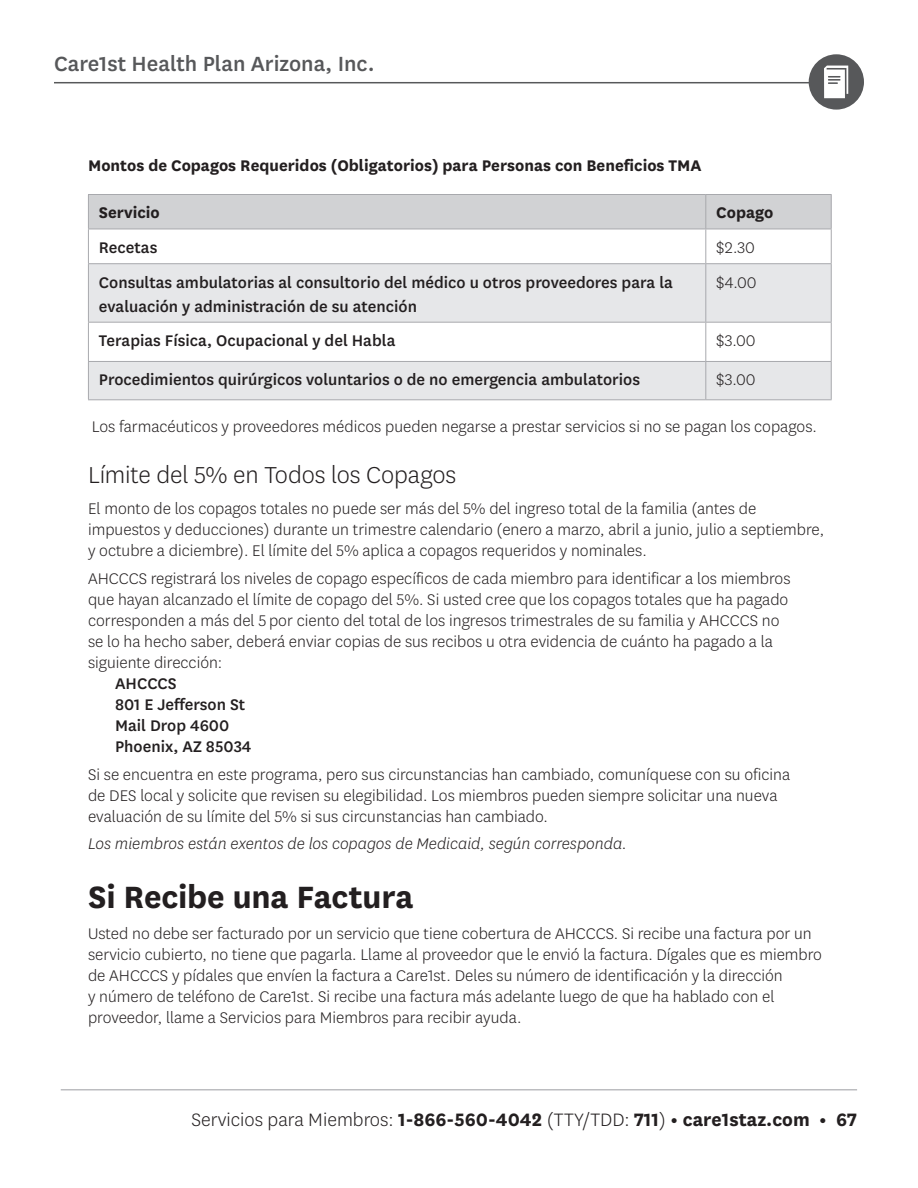
<style>
.page{position:relative;width:918px;height:1188px;background:#fff}
.page>*{position:absolute;margin:0;border:0;box-sizing:border-box;transform-origin:0 0}
.t1{font:700 36px "Centene Sans";letter-spacing:-.005em;color:#231f20}
.t2{font:300 27px "Centene Sans";letter-spacing:-.005em;color:#231f20}
.t3{font:500 24px "Centene Sans";color:#57585a}
.t4{font:700 21px "Centene Sans";color:#231f20}
.t5{font:300 18px/21px "Centene Sans";color:#231f20}
.t6{font:500 18px/21px "Centene Sans";color:#231f20}
.t7{font:700 18px "Centene Sans";color:#231f20}
.t8{font:italic 300 18px "Centene Sans";color:#231f20}
.s1{font-weight:300}
</style>
<div class="page">
<hr style="left:54px;top:82px;width:810px;height:1px;background:#57585a">
<div style="left:809px;top:54px;width:55px;height:56px;background:#57585a;border-radius:50%"></div>
<svg style="left:824px;top:66px;width:24px;height:32px"></svg>
<hr style="left:61px;top:1089px;width:796px;height:1px;background:#bcbdc0">
<div style="left:89px;top:195px;width:742px;height:34px;background:#d1d2d4"></div>
<div style="left:89px;top:264px;width:742px;height:58px;background:#e6e7e9"></div>
<div style="left:89px;top:362px;width:742px;height:37px;background:#e6e7e9"></div>
<hr style="left:88px;top:194px;width:618px;height:1px;background:#a8a9ad">
<hr style="left:88px;top:195px;width:1px;height:34px;background:#a8a9ad">
<hr style="left:706px;top:194px;width:126px;height:1px;background:#a8a9ad">
<hr style="left:705px;top:195px;width:1px;height:34px;background:#a8a9ad">
<hr style="left:831px;top:195px;width:1px;height:34px;background:#a8a9ad">
<hr style="left:88px;top:229px;width:618px;height:1px;background:#a8a9ad">
<hr style="left:706px;top:229px;width:126px;height:1px;background:#a8a9ad">
<hr style="left:88px;top:229px;width:1px;height:34px;background:#a8a9ad">
<hr style="left:705px;top:229px;width:1px;height:34px;background:#a8a9ad">
<hr style="left:831px;top:229px;width:1px;height:34px;background:#a8a9ad">
<hr style="left:88px;top:263px;width:618px;height:1px;background:#a8a9ad">
<hr style="left:88px;top:264px;width:1px;height:58px;background:#a8a9ad">
<hr style="left:706px;top:263px;width:126px;height:1px;background:#a8a9ad">
<hr style="left:705px;top:264px;width:1px;height:58px;background:#a8a9ad">
<hr style="left:831px;top:264px;width:1px;height:58px;background:#a8a9ad">
<hr style="left:88px;top:322px;width:618px;height:1px;background:#a8a9ad">
<hr style="left:88px;top:323px;width:1px;height:38px;background:#a8a9ad">
<hr style="left:706px;top:322px;width:126px;height:1px;background:#a8a9ad">
<hr style="left:705px;top:323px;width:1px;height:38px;background:#a8a9ad">
<hr style="left:831px;top:323px;width:1px;height:38px;background:#a8a9ad">
<hr style="left:88px;top:361px;width:618px;height:1px;background:#a8a9ad">
<hr style="left:88px;top:362px;width:1px;height:37px;background:#a8a9ad">
<hr style="left:706px;top:361px;width:126px;height:1px;background:#a8a9ad">
<hr style="left:705px;top:362px;width:1px;height:37px;background:#a8a9ad">
<hr style="left:831px;top:362px;width:1px;height:37px;background:#a8a9ad">
<hr style="left:88px;top:399px;width:618px;height:1px;background:#a8a9ad">
<hr style="left:706px;top:399px;width:126px;height:1px;background:#a8a9ad">
<h3 class="t3" style="left:54px;top:47px;width:322px">Care1st Health Plan Arizona, Inc.</h3>
<p class="t7" style="left:88px;top:152px;width:615px">Montos de Copagos Requeridos (Obligatorios) para Personas con Beneficios TMA</p>
<p class="t7" style="left:99px;top:200px;width:62px">Servicio</p>
<p class="t7" style="left:716px;top:200px;width:59px">Copago</p>
<p class="t6" style="left:99px;top:236px;width:60px">Recetas</p>
<p class="t5" style="left:716px;top:236px;width:40px">$2.30</p>
<p class="t6" style="left:99px;top:269px;width:576px;line-height:24px">Consultas ambulatorias al consultorio del médico u otros proveedores para la evaluación y administración de su atención</p>
<p class="t5" style="left:716px;top:271px;width:42px">$4.00</p>
<p class="t6" style="left:99px;top:329px;width:298px">Terapias Física, Ocupacional y del Habla</p>
<p class="t5" style="left:716px;top:330px;width:41px">$3.00</p>
<p class="t6" style="left:99px;top:368px;width:543px">Procedimientos quirúrgicos voluntarios o de no emergencia ambulatorios</p>
<p class="t5" style="left:716px;top:369px;width:41px">$3.00</p>
<p class="t5" style="left:92px;top:415px;width:727px">Los farmacéuticos y proveedores médicos pueden negarse a prestar servicios si no se pagan los copagos.</p>
<h2 class="t2" style="left:88px;top:458px;width:370px">Límite del 5% en Todos los Copagos</h2>
<p class="t5" style="left:88px;top:498px;width:738px">El monto de los copagos totales no puede ser más del 5% del ingreso total de la familia (antes de impuestos y deducciones) durante un trimestre calendario (enero a marzo, abril a junio, julio a septiembre, y octubre a diciembre). El límite del 5% aplica a copagos requeridos y nominales.</p>
<p class="t5" style="left:88px;top:567px;width:704px">AHCCCS registrará los niveles de copago específicos de cada miembro para identificar a los miembros que hayan alcanzado el límite de copago del 5%. Si usted cree que los copagos totales que ha pagado corresponden a más del 5 por ciento del total de los ingresos trimestrales de su familia y AHCCCS no se lo ha hecho saber, deberá enviar copias de sus recibos u otra evidencia de cuánto ha pagado a la siguiente dirección:</p>
<p class="t6" style="left:115px;top:672px;width:138px">AHCCCS<br>801 E Jefferson St<br>Mail Drop 4600<br>Phoenix, AZ 85034</p>
<p class="t5" style="left:88px;top:763px;width:704px">Si se encuentra en este programa, pero sus circunstancias han cambiado, comuníquese con su oficina de DES local y solicite que revisen su elegibilidad. Los miembros pueden siempre solicitar una nueva evaluación de su límite del 5% si sus circunstancias han cambiado.</p>
<p class="t8" style="left:88px;top:833px;width:540px">Los miembros están exentos de los copagos de Medicaid, según corresponda.</p>
<h1 class="t1" style="left:88px;top:872px;width:327px">Si Recibe una Factura</h1>
<p class="t5" style="left:88px;top:923px;width:735px">Usted no debe ser facturado por un servicio que tiene cobertura de AHCCCS. Si recibe una factura por un servicio cubierto, no tiene que pagarla. Llame al proveedor que le envió la factura. Dígales que es miembro de AHCCCS y pídales que envíen la factura a Care1st. Deles su número de identificación y la dirección<br>y número de teléfono de Care1st. Si recibe una factura más adelante luego de que ha hablado con el proveedor, llame a Servicios para Miembros para recibir ayuda.</p>
<p class="t4" style="left:192px;top:1104px;width:667px"><span class="s1">Servicios para Miembros:</span> 1-866-560-4042 <span class="s1">(TTY/TDD:</span> 711<span class="s1">)</span> • care1staz.com • 67</p>
</div>
